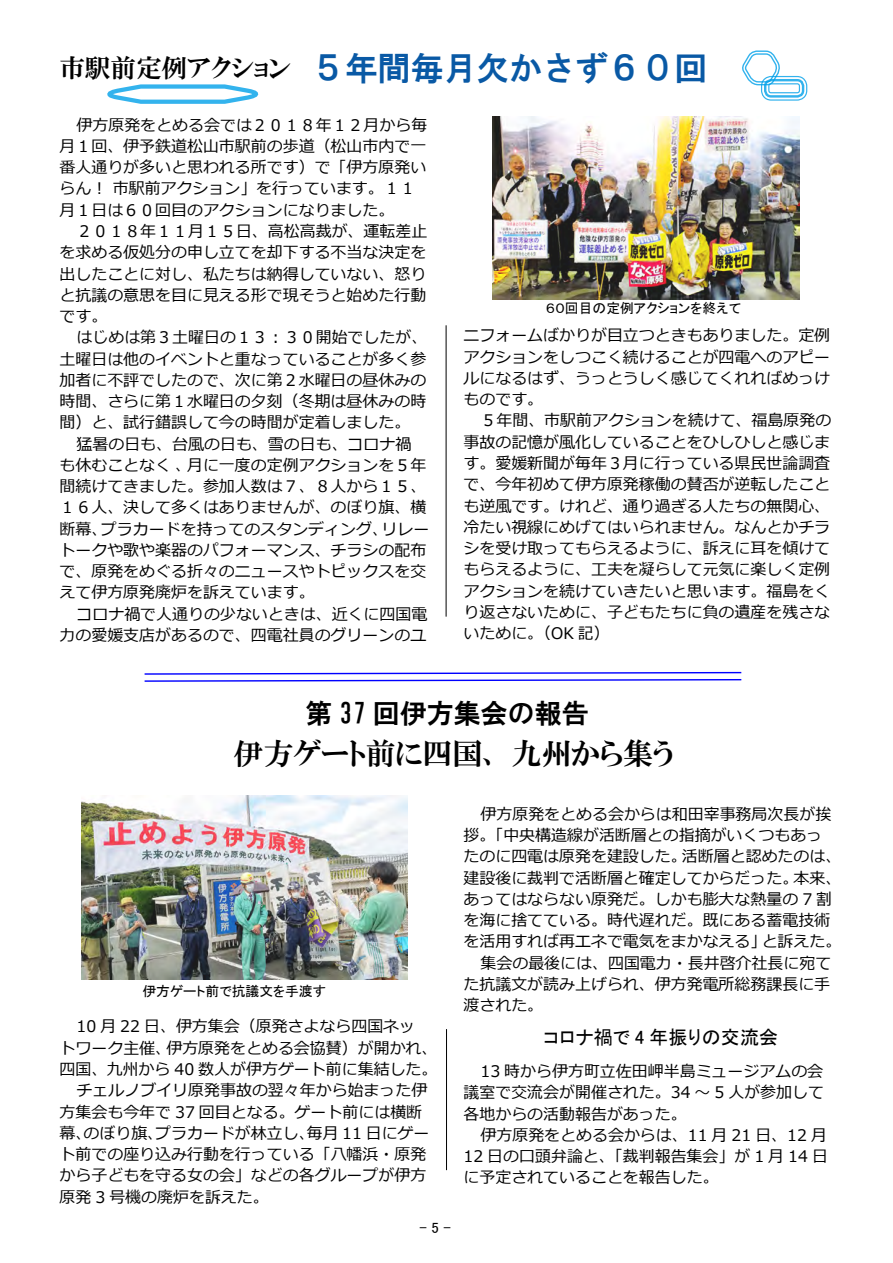
<style>
.page{position:relative;width:893px;height:1263px;background:#fff}
.page>*{position:absolute;margin:0;border:0;box-sizing:border-box;transform-origin:0 0}
.t1{font:33px "HG Gothic E";color:#0959a5}
.t2{font:29.7px "HGP Mincho E";color:#000}
.t3{font:27px "HG Gothic E";color:#000}
.t4{font:25.5px "HGP Mincho E";color:#000}
.t5{font:19.2px "MS P Gothic";color:#000}
.t6{font:15.9px/21.3px "Meiryo";color:#000;text-align:justify}
.t7{font:14.85px "MS P Gothic";color:#000}
.t8{font:13.8px "MS P Gothic";color:#000}
</style>
<div class="page">
<svg style="left:742px;top:50px;width:39px;height:36px"></svg>
<svg style="left:107px;top:84px;width:152px;height:20px"></svg>
<hr style="left:446px;top:1029px;width:1px;height:141px;background:#000">
<img style="left:82px;top:796px;width:326px;height:183px">
<img style="left:492px;top:117px;width:308px;height:182px">
<hr style="left:446px;top:325px;width:1px;height:292px;background:#000">
<svg style="left:144px;top:671px;width:598px;height:11px"></svg>
<div style="left:761px;top:76px;width:46px;height:25px;border:1px solid #00a0e9;border-radius:10px"></div>
<div style="left:764px;top:79px;width:40px;height:19px;border:2px solid #00a0e9;border-radius:6px"></div>
<div style="left:768px;top:83px;width:32px;height:10px;border:1px solid #00a0e9;border-radius:2px"></div>
<h3 class="t4" style="left:60px;top:55px;width:233px">市駅前定例アクション</h3>
<h1 class="t1" style="left:312px;top:52px;width:397px">５年間毎月欠かさず６０回</h1>
<p class="t6" style="left:60px;top:115px;width:369px;text-align:left;text-indent:17px">伊方原発をとめる会では２０１８年１２月から毎月１回、伊予鉄道松山市駅前の歩道（松山市内で一番人通りが多いと思われる所です）で「伊方原発いらん！ 市駅前アクション」を行っています。１１月１日は６０回目のアクションになりました。</p>
<p class="t6" style="left:60px;top:221px;width:369px;text-indent:17px">２０１８年１１月１５日、高松高裁が、運転差止を求める仮処分の申し立てを却下する不当な決定を出したことに対し、私たちは納得していない、怒りと抗議の意思を目に見える形で現そうと始めた行動です。</p>
<p class="t6" style="left:60px;top:328px;width:369px;text-indent:17px">はじめは第３土曜日の１３：３０開始でしたが、土曜日は他のイベントと重なっていることが多く参加者に不評でしたので、次に第２水曜日の昼休みの時間、さらに第１水曜日の夕刻（冬期は昼休みの時間）と、試行錯誤して今の時間が定着しました。</p>
<p class="t6" style="left:60px;top:434px;width:371px;text-align:left;text-indent:17px">猛暑の日も、台風の日も、雪の日も、コロナ禍も休むことなく､月に一度の定例アクションを５年間続けてきました。参加人数は７、８人から１５、<br>１６人、決して多くはありませんが、のぼり旗、横断幕、プラカードを持ってのスタンディング、リレートークや歌や楽器のパフォーマンス、チラシの配布で、原発をめぐる折々のニュースやトピックスを交えて伊方原発廃炉を訴えています。</p>
<p class="t6" style="left:60px;top:604px;width:369px;text-align:right">コロナ禍で人通りの少ないときは、近くに四国電力の愛媛支店があるので、四電社員のグリーンのユ</p>
<p class="t8" style="left:546px;top:301px;width:197px">６０回目の定例アクションを終えて</p>
<p class="t6" style="left:463px;top:326px;width:368px">ニフォームばかりが目立つときもありました。定例アクションをしつこく続けることが四電へのアピールになるはず、うっとうしく感じてくれればめっけものです。</p>
<p class="t6" style="left:463px;top:411px;width:369px;text-indent:17px">５年間、市駅前アクションを続けて、福島原発の事故の記憶が風化していることをひしひしと感じます。愛媛新聞が毎年３月に行っている県民世論調査で、今年初めて伊方原発稼働の賛否が逆転したことも逆風です。けれど、通り過ぎる人たちの無関心、冷たい視線にめげてはいられません。なんとかチラシを受け取ってもらえるように、訴えに耳を傾けてもらえるように、工夫を凝らして元気に楽しく定例アクションを続けていきたいと思います。福島をくり返さないために、子どもたちに負の遺産を残さないために。（OK 記）</p>
<h3 class="t3" style="left:305px;top:699px;width:285px">第 37 回伊方集会の報告</h3>
<h2 class="t2" style="left:234px;top:738px;width:441px">伊方ゲート前に四国、九州から集う</h2>
<p class="t8" style="left:142px;top:984px;width:185px">伊方ゲート前で抗議文を手渡す</p>
<p class="t6" style="left:77px;top:1017px;width:340px">10 月 22 日、伊方集会（原発さよなら四国ネッ</p>
<p class="t6" style="left:60px;top:1038px;width:379px">トワーク主催、伊方原発をとめる会協賛）が開かれ、</p>
<p class="t6" style="left:60px;top:1059px;width:379px">四国、九州から 40 数人が伊方ゲート前に集結した。</p>
<p class="t6" style="left:77px;top:1081px;width:352px">チェルノブイリ原発事故の翌々年から始まった伊</p>
<p class="t6" style="left:60px;top:1102px;width:364px">方集会も今年で 37 回目となる。ゲート前には横断</p>
<p class="t6" style="left:60px;top:1123px;width:371px">幕、のぼり旗、プラカードが林立し、毎月 11 日にゲー</p>
<p class="t6" style="left:60px;top:1144px;width:368px">ト前での座り込み行動を行っている「八幡浜・原発</p>
<p class="t6" style="left:60px;top:1166px;width:368px">から子どもを守る女の会」などの各グループが伊方</p>
<p class="t6" style="left:60px;top:1187px;width:211px">原発 3 号機の廃炉を訴えた。</p>
<p class="t7" style="left:419px;top:1220px;width:33px">- 5 -</p>
<p class="t6" style="left:480px;top:804px;width:352px">伊方原発をとめる会からは和田宰事務局次長が挨</p>
<p class="t6" style="left:463px;top:825px;width:360px">拶。「中央構造線が活断層との指摘がいくつもあっ</p>
<p class="t6" style="left:463px;top:847px;width:379px">たのに四電は原発を建設した。活断層と認めたのは、</p>
<p class="t6" style="left:463px;top:868px;width:379px">建設後に裁判で活断層と確定してからだった。本来、</p>
<p class="t6" style="left:463px;top:889px;width:370px">あってはならない原発だ。しかも膨大な熱量の 7 割</p>
<p class="t6" style="left:463px;top:910px;width:368px">を海に捨てている。時代遅れだ。既にある蓄電技術</p>
<p class="t6" style="left:463px;top:932px;width:379px">を活用すれば再エネで電気をまかなえる」と訴えた。</p>
<p class="t6" style="left:480px;top:953px;width:352px">集会の最後には、四国電力・長井啓介社長に宛て</p>
<p class="t6" style="left:463px;top:974px;width:368px">た抗議文が読み上げられ、伊方発電所総務課長に手</p>
<p class="t6" style="left:463px;top:995px;width:81px">渡された。</p>
<p class="t5" style="left:519px;top:1028px;width:261px">　　コロナ禍で 4 年振りの交流会</p>
<p class="t6" style="left:463px;top:1061px;width:362px;text-indent:17px">13 時から伊方町立佐田岬半島ミュージアムの会議室で交流会が開催された。34 ～ 5 人が参加して各地からの活動報告があった。</p>
<p class="t6" style="left:463px;top:1125px;width:366px;text-indent:17px">伊方原発をとめる会からは、11 月 21 日、12 月12 日の口頭弁論と、「裁判報告集会」が 1 月 14 日に予定されていることを報告した。</p>
</div>
